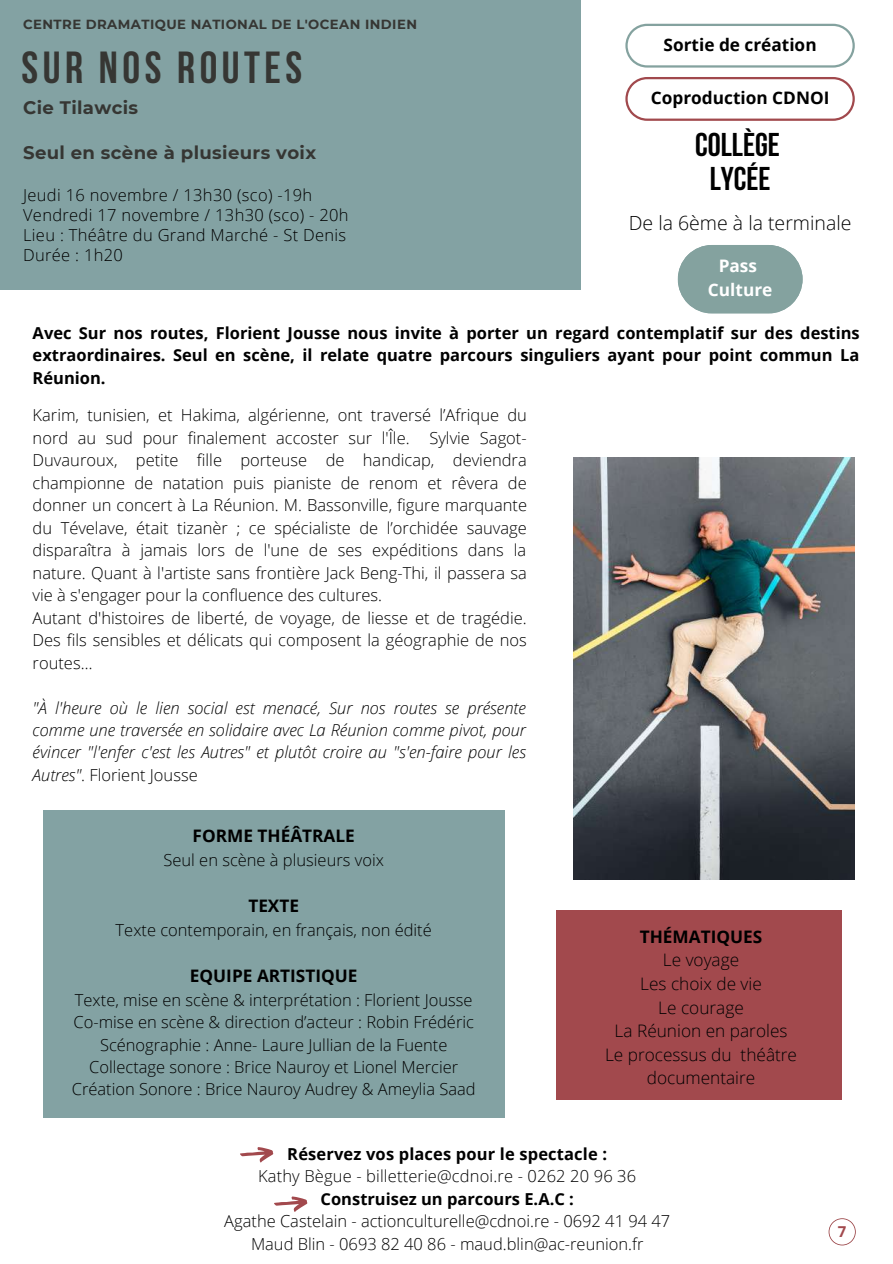
<style>
.page{position:relative;width:893px;height:1264px;background:#fff}
.page>*{position:absolute;margin:0;border:0;box-sizing:border-box;transform-origin:0 0}
.t1{font:700 44.7px "Bebas Neue";letter-spacing:.1em;color:#363633}
.t2{font:700 32.85px/33.8px "Bebas Neue";color:#000;text-align:center}
.t3{font:300 19.5px "Open Sans";color:#000}
.t4{font:700 18.15px "Montserrat";letter-spacing:.02em;color:#363633}
.t5{font:300 17.25px/23.5px "Open Sans";color:#000;text-align:center}
.t6{font:700 17.25px "Open Sans";color:#000}
.t7{font:700 17.25px/23.5px "Open Sans";color:#fff;text-align:center}
.t8{font:300 16.5px/22.5px "Open Sans";color:#000;text-align:center}
.t9{font:700 16.5px/22.5px "Open Sans";color:#000;text-align:justify}
.t10{font:italic 300 16.5px/22.5px "Open Sans";color:#000;text-align:justify}
.t11{font:300 16.5px/20.2px "Open Sans";letter-spacing:.02em;color:#000}
.t12{font:700 15px "Open Sans";color:#a2494d}
.t13{font:700 13.2px "Montserrat";letter-spacing:.035em;color:#363633}
.s1{font-style:normal}
</style>
<div class="page">
<div style="left:0;top:0;width:580px;height:289px;background:#83a2a3"></div>
<div style="left:556px;top:909px;width:286px;height:190px;background:#a2494d"></div>
<div style="left:43px;top:810px;width:461px;height:308px;background:#83a2a3"></div>
<svg style="left:625px;top:24px;width:229px;height:44px"></svg>
<svg style="left:677px;top:245px;width:125px;height:68px;background:#92aca9"></svg>
<svg style="left:625px;top:77px;width:229px;height:44px"></svg>
<img style="left:573px;top:457px;width:281px;height:422px">
<svg style="left:828px;top:1218px;width:27px;height:27px"></svg>
<svg style="left:240px;top:1147px;width:33px;height:15px"></svg>
<svg style="left:274px;top:1196px;width:33px;height:16px"></svg>
<p class="t13" style="left:23px;top:16px;width:395px">CENTRE DRAMATIQUE NATIONAL DE L'OCEAN INDIEN</p>
<h1 class="t1" style="left:22px;top:49px;width:282px">SUR NOS ROUTES</h1>
<p class="t4" style="left:23px;top:96px;width:117px">Cie Tilawcis</p>
<p class="t4" style="left:23px;top:141px;width:294px">Seul en scène à plusieurs voix</p>
<p class="t11" style="left:23px;top:184px;width:327px">Jeudi 16 novembre / 13h30 (sco) -19h<br>Vendredi 17 novembre / 13h30 (sco) - 20h<br>Lieu : Théâtre du Grand Marché - St Denis<br>Durée : 1h20</p>
<p class="t6" style="left:663px;top:32px;width:154px">Sortie de création</p>
<p class="t6" style="left:650px;top:85px;width:180px">Coproduction CDNOI</p>
<h2 class="t2" style="left:695px;top:131px;width:86px">COLLÈGE<br>LYCÉE</h2>
<p class="t3" style="left:628px;top:209px;width:224px">De la 6ème à la terminale</p>
<p class="t7" style="left:708px;top:253px;width:66px">Pass<br>Culture</p>
<p class="t9" style="left:33px;top:321px;width:828px">Avec Sur nos routes, Florient Jousse nous invite à porter un regard contemplatif sur des destins extraordinaires. Seul en scène, il relate quatre parcours singuliers ayant pour point commun La Réunion.</p>
<p class="t8" style="left:33px;top:403px;width:496px;text-align:left">Karim, tunisien, et Hakima, algérienne, ont traversé l’Afrique du nord au sud pour finalement accoster sur l'Île. Sylvie Sagot-Duvauroux, petite fille porteuse de handicap, deviendra championne de natation puis pianiste de renom et rêvera de donner un concert à La Réunion. M. Bassonville, figure marquante du Tévelave, était tizanèr ; ce spécialiste de l’orchidée sauvage disparaîtra à jamais lors de l'une de ses expéditions dans la nature. Quant à l'artiste sans frontière Jack Beng-Thi, il passera sa vie à s'engager pour la confluence des cultures.<br>Autant d'histoires de liberté, de voyage, de liesse et de tragédie.<br>Des fils sensibles et délicats qui composent la géographie de nos routes…</p>
<p class="t10" style="left:33px;top:696px;width:495px">"À l'heure où le lien social est menacé, Sur nos routes se présente comme une traversée en solidaire avec La Réunion comme pivot, pour évincer "l'enfer c'est les Autres" et plutôt croire au "s'en-faire pour les Autres"<span class="s1">. Florient Jousse</span></p>
<p class="t6" style="left:192px;top:824px;width:164px">FORME THÉÂTRALE</p>
<p class="t8" style="left:163px;top:848px;width:222px">Seul en scène à plusieurs voix</p>
<p class="t6" style="left:248px;top:893px;width:52px">TEXTE</p>
<p class="t8" style="left:116px;top:918px;width:317px">Texte contemporain, en français, non édité</p>
<p class="t6" style="left:190px;top:963px;width:169px">EQUIPE ARTISTIQUE</p>
<p class="t8" style="left:72px;top:987px;width:405px">Texte, mise en scène &amp; interprétation : Florient Jousse Co-mise en scène &amp; direction d’acteur : Robin Frédéric Scénographie : Anne- Laure Jullian de la Fuente Collectage sonore : Brice Nauroy et Lionel Mercier Création Sonore : Brice Nauroy Audrey &amp; Ameylia Saad</p>
<p class="t6" style="left:639px;top:924px;width:124px">THÉMATIQUES</p>
<p class="t5" style="left:605px;top:947px;width:193px">Le voyage<br>Les choix de vie<br>Le courage<br>La Réunion en paroles<br>Le processus du théâtre documentaire</p>
<p class="t9" style="left:287px;top:1142px;width:321px">Réservez vos places pour le spectacle :</p>
<p class="t8" style="left:258px;top:1164px;width:379px">Kathy Bègue - billetterie@cdnoi.re - 0262 20 96 36</p>
<p class="t9" style="left:320px;top:1187px;width:255px">Construisez un parcours E.A.C :</p>
<p class="t8" style="left:224px;top:1209px;width:447px">Agathe Castelain - actionculturelle@cdnoi.re - 0692 41 94 47<br>Maud Blin - 0693 82 40 86 - maud.blin@ac-reunion.fr</p>
<p class="t12" style="left:837px;top:1220px;width:10px">7</p>
</div>
